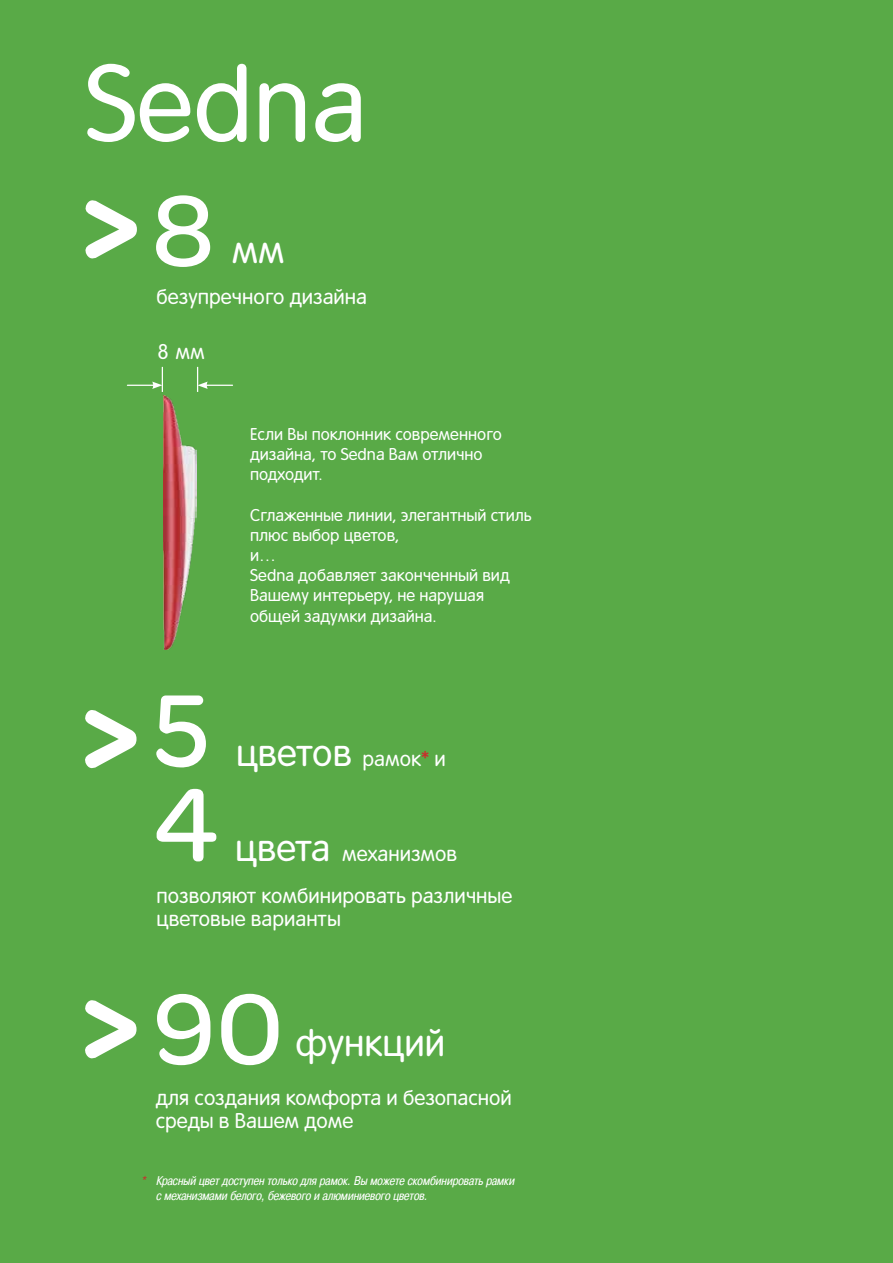
<style>
.page{position:relative;width:893px;height:1263px;background:#59aa47}
.page>*{position:absolute;margin:0;border:0;box-sizing:border-box;transform-origin:0 0}
.t1{font:108px "Rotonda C";color:#fff}
.t2{font:106.05px "SE Optimist";color:#fff}
.t3{font:37.8px "Rotonda C";color:#fff}
.t4{font:21px/41.7px "Rotonda C";color:#fff}
.t5{font:16.8px/20.2px "Rotonda";color:#fff}
.t6{font:italic 12.6px/15.1px "Pragmatica Cond C";color:#fff}
.s1{font-size:21px}
.s2{font-size:21px;color:#d2232a}
.s3{font-size:37.8px}
.s4{color:#d2232a}
</style>
<div class="page">
<svg style="left:127px;top:367px;width:36px;height:25px"></svg>
<svg style="left:197px;top:367px;width:35px;height:25px"></svg>
<img style="left:163px;top:396px;width:34px;height:254px">
<svg style="left:157px;top:789px;width:59px;height:72px"></svg>
<svg style="left:85px;top:710px;width:52px;height:59px"></svg>
<svg style="left:85px;top:1000px;width:52px;height:59px"></svg>
<svg style="left:85px;top:200px;width:52px;height:59px"></svg>
<svg style="left:156px;top:195px;width:54px;height:72px"></svg>
<svg style="left:156px;top:695px;width:50px;height:73px"></svg>
<h1 class="t1" style="left:85px;top:43px;width:283px">Sedna</h1>
<h3 class="t3" style="left:232px;top:228px;width:54px">мм</h3>
<p class="t4" style="left:157px;top:276px;width:212px">безупречного дизайна</p>
<p class="t4" style="left:157px;top:331px;width:49px">8 мм</p>
<p class="t5" style="left:250px;top:424px;width:253px">Если Вы поклонник современного дизайна, то Sedna Вам отлично подходит.</p>
<p class="t5" style="left:250px;top:505px;width:283px">Сглаженные линии, элегантный стиль плюс выбор цветов,<br>и…<br>Sedna добавляет законченный вид<br>Вашему интерьеру, не нарушая общей задумки дизайна.</p>
<h3 class="t3" style="left:236px;top:732px;width:211px">цветов <span class="s1">рамок</span><span class="s2">*</span> <span class="s1">и</span></h3>
<p class="t4" style="left:157px;top:833px;width:357px;text-indent:79px"><span class="s3">цвета</span> механизмов позволяют комбинировать различные</p>
<p class="t4" style="left:157px;top:898px;width:186px">цветовые варианты</p>
<h2 class="t2" style="left:151px;top:969px;width:134px">90</h2>
<h3 class="t3" style="left:296px;top:1022px;width:151px">функций</h3>
<p class="t4" style="left:156px;top:1086px;width:357px;line-height:22.6px">для создания комфорта и безопасной среды в Вашем доме</p>
<p class="t6" style="left:156px;top:1173px;width:360px;text-indent:-15px"><span class="s4">*</span> Красный цвет доступен только для рамок. Вы можете скомбинировать рамки с механизмами белого, бежевого и алюминиевого цветов.</p>
</div>
